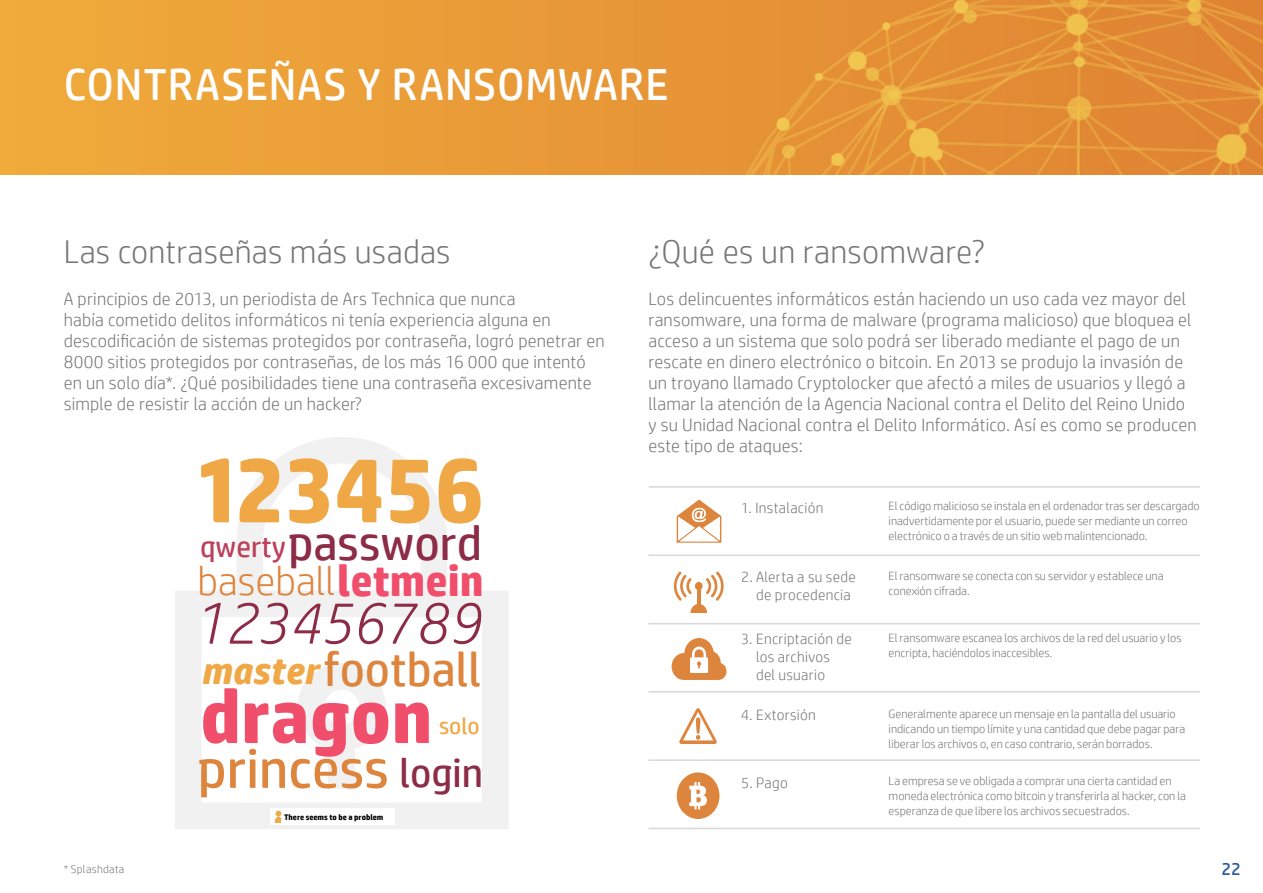
<style>
.page{position:relative;width:1263px;height:893px;background:#fff}
.page>*{position:absolute;margin:0;border:0;box-sizing:border-box;transform-origin:0 0}
.t1{font:700 76.2px "HP Simplified";color:#f04e6b}
.t2{font:italic 300 59.1px "HP Simplified";color:#8d2c46}
.t3{font:55.8px "HP Simplified";color:#dd843d}
.t4{font:48.45px "HP Simplified";color:#8d2c46}
.t5{font:48px "HP Simplified";color:#dd843d}
.t6{font:45px "HP Simplified";letter-spacing:.02em;color:#fff}
.t7{font:300 40.65px "HP Simplified";color:#dd843d}
.t8{font:italic 700 38.25px "HP Simplified";color:#f0a846}
.t9{font:300 33px "HP Simplified";letter-spacing:.005em;color:#757678}
.t10{font:23.25px "HP Simplified";color:#f0a846}
.t11{font:300 18px/21px "HP Simplified";letter-spacing:.01em;color:#757678}
.t12{font:18px "HP Simplified";color:#295b9f}
.t13{font:300 15px/18px "HP Simplified";letter-spacing:.02em;color:#757678}
.t14{font:300 12px/15px "HP Simplified";color:#757678}
.t15{font:300 11.25px "HP Simplified";letter-spacing:.03em;color:#757678}
.t16{font:700 8.1px "HP Simplified";color:#000}
.s1{font-size:29.55px;color:#bd405b}
.s2{font-weight:700;font-size:44.25px;color:#f04e6b}
.s3{font-size:40.65px;color:#8d2c46}
</style>
<div class="page">
<div style="left:0;top:0;width:1263px;height:175px;background:#eba039"></div>
<img style="left:685px;top:0;width:578px;height:174px">
<svg style="left:175px;top:591px;width:333px;height:238px"></svg>
<svg style="left:298px;top:663px;width:88px;height:88px"></svg>
<div style="left:328px;top:738px;width:27px;height:51px;background:#f1f1f2"></div>
<div style="left:271px;top:809px;width:124px;height:16px;background:#fff"></div>
<svg style="left:276px;top:811px;width:5px;height:12px"></svg>
<svg style="left:201px;top:458px;width:28px;height:64px"></svg>
<svg style="left:236px;top:437px;width:245px;height:167px"></svg>
<svg style="left:674px;top:571px;width:50px;height:42px"></svg>
<svg style="left:672px;top:638px;width:54px;height:42px"></svg>
<svg style="left:679px;top:708px;width:38px;height:36px"></svg>
<div style="left:677px;top:772px;width:42px;height:47px;background:#dd843d;border-radius:50%"></div>
<svg style="left:689px;top:782px;width:18px;height:27px"></svg>
<svg style="left:677px;top:500px;width:44px;height:43px"></svg>
<hr style="left:648px;top:554px;width:552px;height:2px;background:#d6d9dc">
<hr style="left:648px;top:623px;width:552px;height:1px;background:#d6d9dc">
<hr style="left:648px;top:486px;width:552px;height:2px;background:#d6d9dc">
<hr style="left:648px;top:691px;width:552px;height:2px;background:#d6d9dc">
<hr style="left:648px;top:759px;width:552px;height:2px;background:#d6d9dc">
<hr style="left:648px;top:828px;width:552px;height:1px;background:#d6d9dc">
<h3 class="t6" style="left:64px;top:55px;width:606px">CONTRASEÑAS Y RANSOMWARE</h3>
<h3 class="t9" style="left:64px;top:230px;width:388px">Las contraseñas más usadas</h3>
<p class="t11" style="left:64px;top:288px;width:542px">A principios de 2013, un periodista de Ars Technica que nunca<br>había cometido delitos informáticos ni tenía experiencia alguna en descodificación de sistemas protegidos por contraseña, logró penetrar en 8000 sitios protegidos por contraseñas, de los más 16 000 que intentó en un solo día*. ¿Qué posibilidades tiene una contraseña excesivamente simple de resistir la acción de un hacker?</p>
<h3 class="t4" style="left:200px;top:511px;width:284px"><span class="s1">qwerty</span>password</h3>
<h2 class="t2" style="left:194px;top:584px;width:289px">123456789</h2>
<h3 class="t5" style="left:323px;top:637px;width:159px">football</h3>
<h3 class="t7" style="left:197px;top:554px;width:288px">baseball<span class="s2">letmein</span></h3>
<h3 class="t8" style="left:201px;top:645px;width:119px">master</h3>
<h1 class="t1" style="left:200px;top:667px;width:234px">dragon</h1>
<p class="t10" style="left:439px;top:711px;width:42px">solo</p>
<h3 class="t3" style="left:197px;top:732px;width:287px">princess <span class="s3">login</span></h3>
<p class="t15" style="left:64px;top:861px;width:62px">* Splashdata</p>
<p class="t16" style="left:284px;top:812px;width:101px">There seems to be a problem</p>
<h3 class="t9" style="left:648px;top:230px;width:338px">¿Qué es un ransomware?</h3>
<p class="t11" style="left:648px;top:288px;width:550px">Los delincuentes informáticos están haciendo un uso cada vez mayor del ransomware, una forma de malware (programa malicioso) que bloquea el acceso a un sistema que solo podrá ser liberado mediante el pago de un rescate en dinero electrónico o bitcoin. En 2013 se produjo la invasión de un troyano llamado Cryptolocker que afectó a miles de usuarios y llegó a llamar la atención de la Agencia Nacional contra el Delito del Reino Unido y su Unidad Nacional contra el Delito Informático. Así es como se producen este tipo de ataques:</p>
<p class="t13" style="left:741px;top:498px;width:84px">1. Instalación</p>
<p class="t14" style="left:889px;top:498px;width:313px">El código malicioso se instala en el ordenador tras ser descargado inadvertidamente por el usuario, puede ser mediante un correo electrónico o a través de un sitio web malintencionado.</p>
<p class="t13" style="left:756px;top:568px;width:101px;text-indent:-15px">2. Alerta a su sede de procedencia</p>
<p class="t14" style="left:889px;top:568px;width:276px">El ransomware se conecta con su servidor y establece una conexión cifrada.</p>
<p class="t13" style="left:756px;top:629px;width:97px;text-indent:-15px">3. Encriptación de los archivos del usuario</p>
<p class="t14" style="left:889px;top:630px;width:295px">El ransomware escanea los archivos de la red del usuario y los encripta, haciéndolos inaccesibles.</p>
<p class="t13" style="left:741px;top:706px;width:76px">4. Extorsión</p>
<p class="t13" style="left:741px;top:773px;width:48px">5. Pago</p>
<p class="t14" style="left:889px;top:706px;width:298px">Generalmente aparece un mensaje en la pantalla del usuario indicando un tiempo límite y una cantidad que debe pagar para liberar los archivos o, en caso contrario, serán borrados.</p>
<p class="t14" style="left:889px;top:773px;width:299px">La empresa se ve obligada a comprar una cierta cantidad en moneda electrónica como bitcoin y transferirla al hacker, con la esperanza de que libere los archivos secuestrados.</p>
<p class="t12" style="left:1221px;top:857px;width:21px">22</p>
</div>
